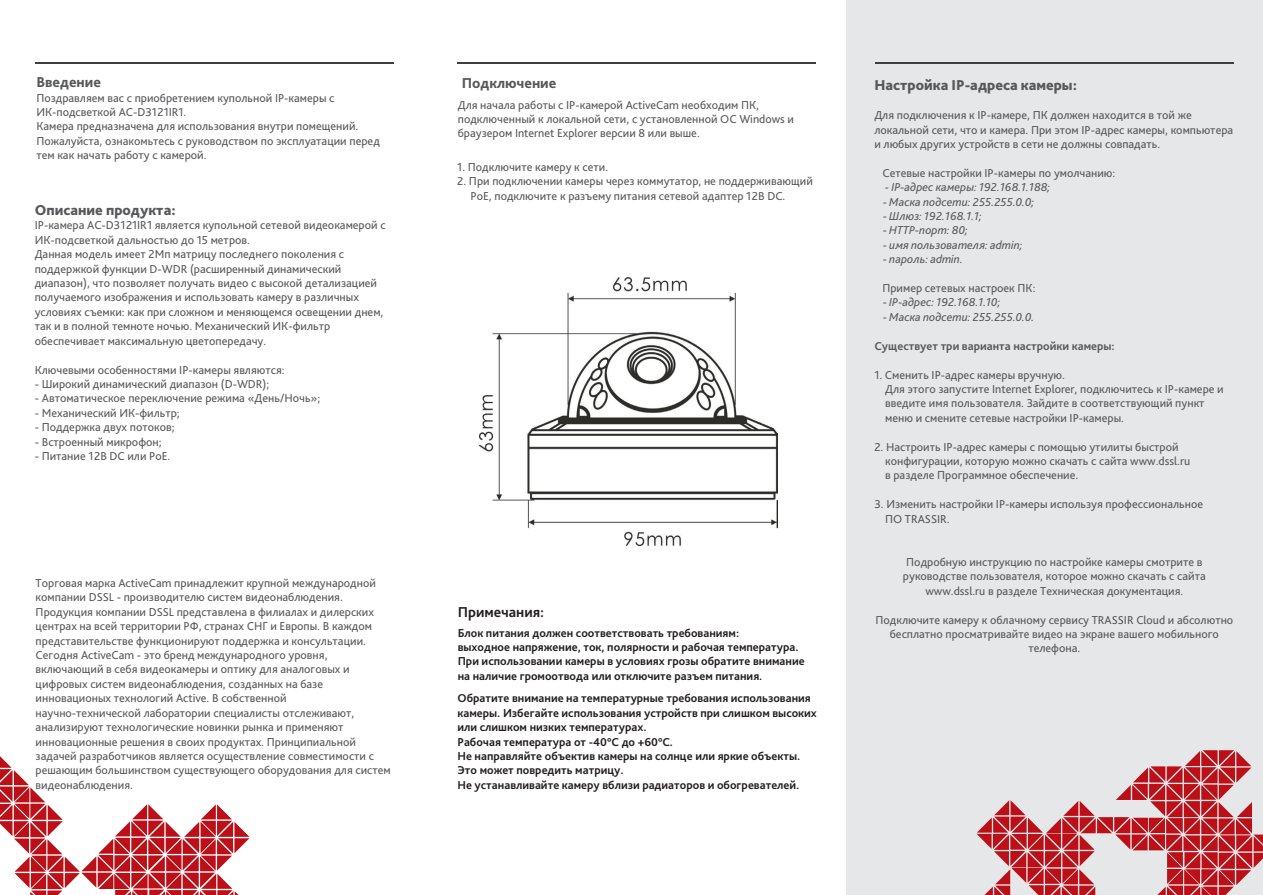
<style>
.page{position:relative;width:1263px;height:895px;background:#fff}
.page>*{position:absolute;margin:0;border:0;box-sizing:border-box;transform-origin:0 0}
.t1{font:800 15px "Bliss Pro";color:#57585a}
.t2{font:800 15px "Bliss Pro";color:#57585a}
.t3{font:700 15px "Bliss Pro";color:#231f20}
.t4{font:12px/14.4px "Bliss Pro";color:#57585a}
.t5{font:700 12px/14.4px "Bliss Pro";color:#231f20}
.t6{font:italic 12px "Bliss Pro";color:#57585a}
.t7{font:700 12px "Bliss Pro";color:#57585a}
</style>
<div class="page">
<div style="left:846px;top:0;width:417px;height:894px;background:#e6e7e9"></div>
<svg style="left:976px;top:750px;width:287px;height:144px"></svg>
<hr style="left:457px;top:62px;width:359px;height:2px;background:#3e3e3f">
<hr style="left:35px;top:62px;width:359px;height:2px;background:#3e3e3f">
<svg style="left:0;top:756px;width:249px;height:138px"></svg>
<hr style="left:875px;top:63px;width:359px;height:1px;background:#3e3e3f">
<img style="left:480px;top:277px;width:297px;height:268px">
<p class="t2" style="left:36px;top:73px;width:66px">Введение</p>
<p class="t4" style="left:36px;top:90px;width:345px">Поздравляем вас с приобретением купольной IP-камеры с ИК-подсветкой AC-D3121IR1.<br>Камера предназначена для использования внутри помещений.<br>Пожалуйста, ознакомьтесь с руководством по эксплуатации перед тем как начать работу с камерой.</p>
<p class="t1" style="left:35px;top:200px;width:142px">Описание продукта:</p>
<p class="t4" style="left:35px;top:218px;width:352px">IP-камера AC-D3121IR1 является купольной сетевой видеокамерой с ИК-подсветкой дальностью до 15 метров.<br>Данная модель имеет 2Мп матрицу последнего поколения с поддержкой функции D-WDR (расширенный динамический диапазон), что позволяет получать видео с высокой детализацией получаемого изображения и использовать камеру в различных условиях съемки: как при сложном и меняющемся освещении днем, так и в полной темноте ночью. Механический ИК-фильтр обеспечивает максимальную цветопередачу.</p>
<p class="t4" style="left:35px;top:362px;width:251px">Ключевыми особенностями IP-камеры являются:</p>
<p class="t4" style="left:35px;top:376px;width:236px">- Широкий динамический диапазон (D-WDR);</p>
<p class="t4" style="left:35px;top:390px;width:287px">- Автоматическое переключение режима «День/Ночь»;</p>
<p class="t4" style="left:35px;top:405px;width:146px">- Механический ИК-фильтр;</p>
<p class="t4" style="left:35px;top:419px;width:141px">- Поддержка двух потоков;</p>
<p class="t4" style="left:35px;top:434px;width:128px">- Встроенный микрофон;</p>
<p class="t4" style="left:35px;top:448px;width:137px">- Питание 12В DC или PoE.</p>
<p class="t4" style="left:36px;top:575px;width:357px">Торговая марка ActiveCam принадлежит крупной международной компании DSSL - производителю систем видеонаблюдения.<br>Продукция компании DSSL представлена в филиалах и дилерских центрах на всей территории РФ, странах СНГ и Европы. В каждом представительстве функционируют поддержка и консультации.<br>Сегодня ActiveCam - это бренд международного уровня, включающий в себя видеокамеры и оптику для аналоговых и цифровых систем видеонаблюдения, созданных на базе инновационых технологий Active. В собственной научно-технической лаборатории специалисты отслеживают, анализируют технологические новинки рынка и применяют инновационные решения в своих продуктах. Принципиальной задачей разработчиков является осуществление совместимости с решающим большинством существующего оборудования для систем видеонаблюдения.</p>
<p class="t2" style="left:462px;top:74px;width:96px">Подключение</p>
<p class="t4" style="left:458px;top:97px;width:338px">Для начала работы с IP-камерой ActiveCam необходим ПК, подключенный к локальной сети, с установленной ОС Windows и браузером Internet Explorer версии 8 или выше.</p>
<p class="t4" style="left:457px;top:159px;width:152px">1. Подключите камеру к сети.</p>
<p class="t4" style="left:471px;top:174px;width:344px;text-indent:-13px">2. При подключении камеры через коммутатор, не поддерживающий<br>РоЕ, подключите к разъему питания сетевой адаптер 12В DC.</p>
<p class="t3" style="left:458px;top:602px;width:88px">Примечания:</p>
<p class="t5" style="left:458px;top:625px;width:348px">Блок питания должен соответствовать требованиям:<br>выходное напряжение, ток, полярности и рабочая температура.<br>При использовании камеры в условиях грозы обратите внимание на наличие громоотвода или отключите разъем питания.</p>
<p class="t5" style="left:457px;top:690px;width:361px">Обратите внимание на температурные требования использования камеры. Избегайте использования устройств при слишком высоких или слишком низких температурах.<br>Рабочая температура от -40°C до +60°C.<br>Не направляйте объектив камеры на солнце или яркие объекты.<br>Это может повредить матрицу.<br>Не устанавливайте камеру вблизи радиаторов и обогревателей.</p>
<p class="t1" style="left:874px;top:76px;width:204px">Настройка IP-адреса камеры:</p>
<p class="t4" style="left:874px;top:108px;width:360px">Для подключения к IP-камере, ПК должен находится в той же локальной сети, что и камера. При этом IP-адрес камеры, компьютера и любых других устройств в сети не должны совпадать.</p>
<p class="t4" style="left:882px;top:165px;width:234px">Сетевые настройки IP-камеры по умолчанию:</p>
<p class="t6" style="left:885px;top:180px;width:167px">- IP-адрес камеры: 192.168.1.188;</p>
<p class="t6" style="left:883px;top:194px;width:153px">- Маска подсети: 255.255.0.0;</p>
<p class="t6" style="left:883px;top:208px;width:100px">- Шлюз: 192.168.1.1;</p>
<p class="t6" style="left:883px;top:223px;width:86px">- HTTP-порт: 80;</p>
<p class="t6" style="left:883px;top:237px;width:141px">- имя пользователя: admin;</p>
<p class="t6" style="left:883px;top:252px;width:81px">- пароль: admin.</p>
<p class="t4" style="left:882px;top:280px;width:155px">Пример сетевых настроек ПК:</p>
<p class="t6" style="left:883px;top:295px;width:119px">- IP-адрес: 192.168.1.10;</p>
<p class="t6" style="left:883px;top:309px;width:153px">- Маска подсети: 255.255.0.0.</p>
<p class="t7" style="left:874px;top:338px;width:242px">Существует три варианта настройки камеры:</p>
<p class="t4" style="left:885px;top:367px;width:340px;text-indent:-11px">1. Сменить IP-адрес камеры вручную.<br>Для этого запустите Internet Explorer, подключитесь к IP-камере и введите имя пользователя. Зайдите в соответствующий пункт меню и смените сетевые настройки IP-камеры.</p>
<p class="t4" style="left:885px;top:439px;width:307px;text-indent:-11px">2. Настроить IP-адрес камеры с помощью утилиты быстрой конфигурации, которую можно скачать с сайта www.dssl.ru в разделе Программное обеспечение.</p>
<p class="t4" style="left:885px;top:496px;width:320px;text-indent:-11px">3. Изменить настройки IP-камеры используя профессиональное<br>ПО TRASSIR.</p>
<p class="t4" style="left:903px;top:554px;width:304px;text-align:center">Подробную инструкцию по настройке камеры смотрите в руководстве пользователя, которое можно скачать с сайта www.dssl.ru в разделе Техническая документация.</p>
<p class="t4" style="left:875px;top:612px;width:359px;text-align:center">Подключите камеру к облачному сервису TRASSIR Cloud и абсолютно бесплатно просматривайте видео на экране вашего мобильного телефона.</p>
</div>
